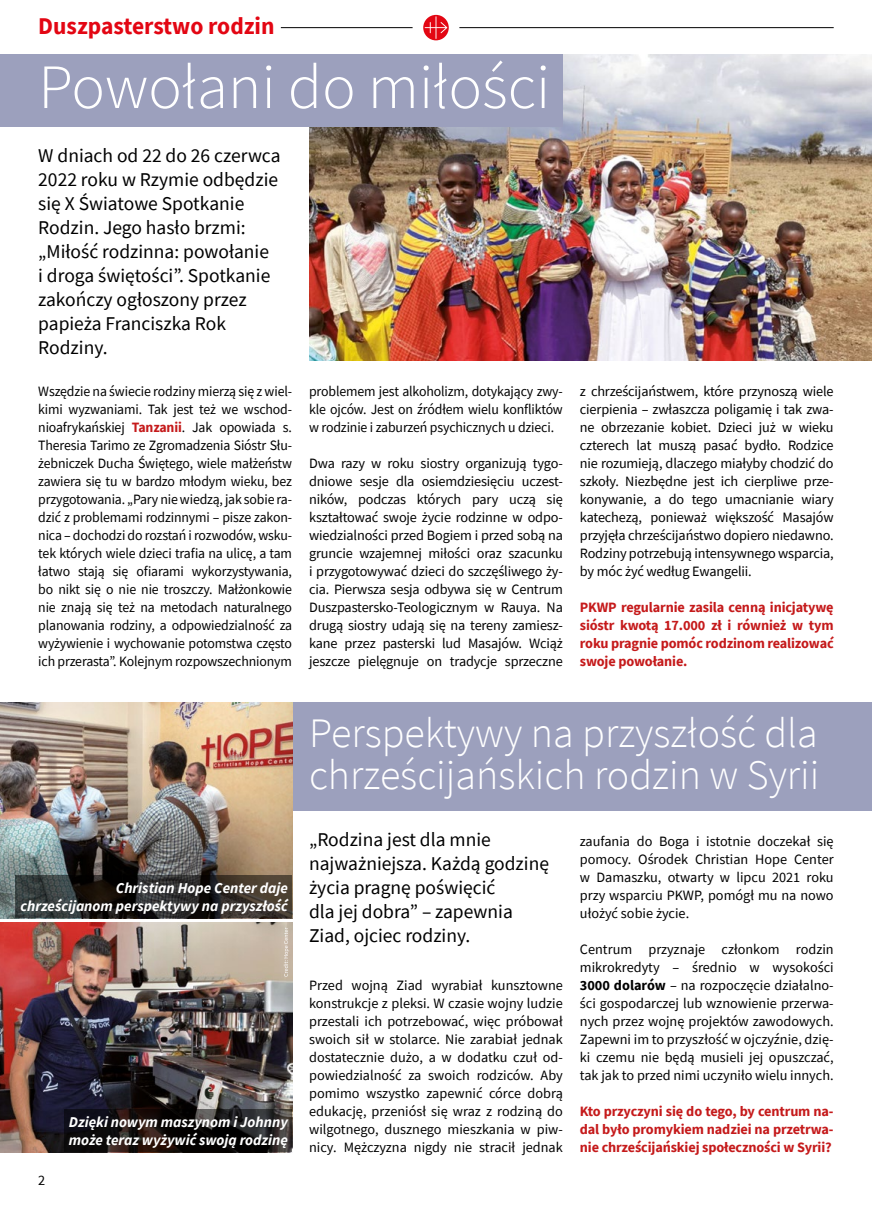
<style>
.page{position:relative;width:872px;height:1212px;background:#fff}
.page>*{position:absolute;margin:0;border:0;box-sizing:border-box;transform-origin:0 0}
.t1{font:300 63px "Source Sans Pro";color:#fff}
.t2{font:300 42px/42px "Source Sans Pro";color:#fff}
.t3{font:700 24px "Source Sans Pro";color:#e30613}
.t4{font:19.5px/24px "Source Sans Pro";color:#000}
.t5{font:italic 700 15px/18px "Source Sans Pro";color:#fff;text-align:right}
.t6{font:14.25px/18px "Source Sans Pro";letter-spacing:-.01em;color:#000;text-align:justify}
.t7{font:700 14.25px/18px "Source Sans Pro";letter-spacing:-.01em;color:#c51a1b;text-align:justify}
.s1{font-weight:700;color:#c51a1b}
.s2{font-weight:700}
</style>
<div class="page">
<svg style="left:423px;top:15px;width:26px;height:25px"></svg>
<svg style="left:425px;top:16px;width:22px;height:23px"></svg>
<hr style="left:281px;top:27px;width:131px;height:1px;background:#000">
<hr style="left:459px;top:27px;width:374px;height:1px;background:#000">
<img style="left:309px;top:54px;width:563px;height:306px">
<div style="left:0;top:54px;width:563px;height:72px;background:#9ca0bd"></div>
<div style="left:292px;top:702px;width:580px;height:108px;background:#9ca0bd"></div>
<img style="left:0;top:702px;width:292px;height:216px">
<img style="left:0;top:922px;width:292px;height:230px">
<svg style="left:16px;top:875px;width:276px;height:43px;background:#2d2b28"></svg>
<svg style="left:65px;top:1109px;width:227px;height:43px;background:#1a1515"></svg>
<svg style="left:284px;top:927px;width:5px;height:49px"></svg>
<h3 class="t3" style="left:38px;top:10px;width:238px">Duszpasterstwo rodzin</h3>
<h1 class="t1" style="left:38px;top:48px;width:513px">Powołani do miłości</h1>
<h3 class="t4" style="left:38px;top:143px;width:244px">W dniach od 22 do 26 czerwca<br>2022 roku w Rzymie odbędzie się X Światowe Spotkanie<br>Rodzin. Jego hasło brzmi: „Miłość rodzinna: powołanie<br>i droga świętości”. Spotkanie zakończy ogłoszony przez papieża Franciszka Rok<br>Rodziny.</h3>
<p class="t6" style="left:38px;top:382px;width:255px">Wszędzie na świecie rodziny mierzą się z wiel&shy;kimi wyzwaniami. Tak jest też we wschod&shy;nioafrykańskiej <span class="s1">Tanzanii</span>. Jak opowiada s.<br>Theresia Tarimo ze Zgromadzenia Sióstr Słu&shy;żebniczek Ducha Świętego, wiele małżeństw zawiera się tu w bardzo młodym wieku, bez przygotowania. „Pary nie wiedzą, jak sobie ra&shy;dzić z problemami rodzinnymi – pisze zakon&shy;nica – dochodzi do rozstań i rozwodów, wsku&shy;tek których wiele dzieci trafia na ulicę, a tam łatwo stają się ofiarami wykorzystywania, bo nikt się o nie nie troszczy. Małżonkowie nie znają się też na metodach naturalnego planowania rodziny, a odpowiedzialność za wyżywienie i wychowanie potomstwa często ich przerasta”. Kolejnym rozpowszechnionym</p>
<p class="t6" style="left:309px;top:382px;width:255px">problemem jest alkoholizm, dotykający zwy&shy;kle ojców. Jest on źródłem wielu konfliktów w rodzinie i zaburzeń psychicznych u dzieci.</p>
<p class="t6" style="left:309px;top:454px;width:255px">Dwa razy w roku siostry organizują tygo&shy;dniowe sesje dla osiemdziesięciu uczest&shy;ników, podczas których pary uczą się kształtować swoje życie rodzinne w odpo&shy;wiedzialności przed Bogiem i przed sobą na gruncie wzajemnej miłości oraz szacunku i przygotowywać dzieci do szczęśliwego ży&shy;cia. Pierwsza sesja odbywa się w Centrum Duszpastersko-Teologicznym w Rauya. Na drugą siostry udają się na tereny zamiesz&shy;kane przez pasterski lud Masajów. Wciąż jeszcze pielęgnuje on tradycje sprzeczne</p>
<p class="t6" style="left:580px;top:382px;width:255px">z chrześcijaństwem, które przynoszą wiele cierpienia – zwłaszcza poligamię i tak zwa&shy;ne obrzezanie kobiet. Dzieci już w wieku czterech lat muszą pasać bydło. Rodzice nie rozumieją, dlaczego miałyby chodzić do szkoły. Niezbędne jest ich cierpliwe prze&shy;konywanie, a do tego umacnianie wiary katechezą, ponieważ większość Masajów przyjęła chrześcijaństwo dopiero niedawno.<br>Rodziny potrzebują intensywnego wsparcia, by móc żyć według Ewangelii.</p>
<p class="t7" style="left:580px;top:598px;width:255px">PKWP regularnie zasila cenną inicjatywę sióstr kwotą 17.000 zł i również w tym roku pragnie pomóc rodzinom realizować swoje powołanie.</p>
<p class="t5" style="left:21px;top:878px;width:269px">Christian Hope Center daje chrześcijanom perspektywy na przyszłość</p>
<p class="t6" style="left:38px;top:1171px;width:9px">2</p>
<p class="t5" style="left:69px;top:1112px;width:220px;text-align:left">Dzięki nowym maszynom i Johnny może teraz wyżywić swoją rodzinę</p>
<h2 class="t2" style="left:309px;top:712px;width:512px">Perspektywy na przyszłość dla chrześcijańskich rodzin w Syrii</h2>
<h3 class="t4" style="left:309px;top:827px;width:241px">„Rodzina jest dla mnie najważniejsza. Każdą godzinę życia pragnę poświęcić<br>dla jej dobra” – zapewnia<br>Ziad, ojciec rodziny.</h3>
<p class="t6" style="left:309px;top:976px;width:255px">Przed wojną Ziad wyrabiał kunsztowne konstrukcje z pleksi. W czasie wojny ludzie przestali ich potrzebować, więc próbował swoich sił w stolarce. Nie zarabiał jednak dostatecznie dużo, a w dodatku czuł od&shy;powiedzialność za swoich rodziców. Aby pomimo wszystko zapewnić córce dobrą edukację, przeniósł się wraz z rodziną do wilgotnego, dusznego mieszkania w piw&shy;nicy. Mężczyzna nigdy nie stracił jednak</p>
<p class="t6" style="left:580px;top:832px;width:255px">zaufania do Boga i istotnie doczekał się pomocy. Ośrodek Christian Hope Center w Damaszku, otwarty w lipcu 2021 roku przy wsparciu PKWP, pomógł mu na nowo ułożyć sobie życie.</p>
<p class="t6" style="left:580px;top:940px;width:255px">Centrum przyznaje członkom rodzin mikrokredyty – średnio w wysokości <span class="s2">3000 dolarów</span> – na rozpoczęcie działalno&shy;ści gospodarczej lub wznowienie przerwa&shy;nych przez wojnę projektów zawodowych.<br>Zapewni im to przyszłość w ojczyźnie, dzię&shy;ki czemu nie będą musieli jej opuszczać, tak jak to przed nimi uczyniło wielu innych.</p>
<p class="t7" style="left:580px;top:1102px;width:255px">Kto przyczyni się do tego, by centrum na&shy;dal było promykiem nadziei na przetrwa&shy;nie chrześcijańskiej społeczności w Syrii?</p>
</div>
